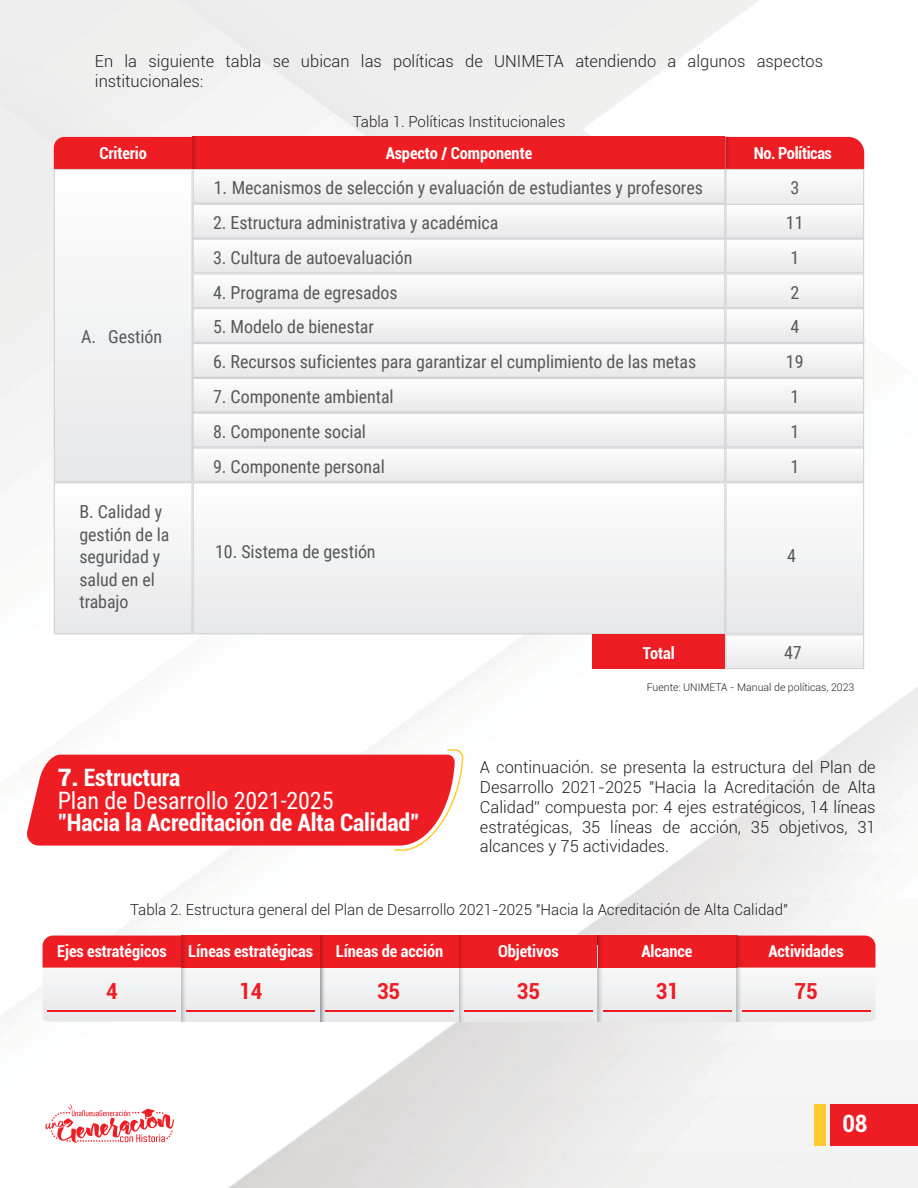
<style>
.page{position:relative;width:918px;height:1188px;background:#fff}
.page>*{position:absolute;margin:0;border:0;box-sizing:border-box;transform-origin:0 0}
.t1{font:700 condensed 24px "Roboto";letter-spacing:-.005em;color:#fff}
.t2{font:24px "Roboto Condensed";letter-spacing:-.005em;color:#fff}
.t3{font:700 condensed 22.2px "Roboto";letter-spacing:-.005em;color:#ee1d23}
.t4{font:18px/22.5px "Roboto Condensed";letter-spacing:-.005em;color:#57585a}
.t5{font:300 16.5px/19.8px "Roboto";color:#231f20;text-align:justify}
.t6{font:700 condensed 16.5px "Roboto";letter-spacing:-.005em;color:#fff}
.t7{font:700 condensed 16.5px "Roboto";letter-spacing:-.025em;color:#fff}
.t8{font:300 15.15px "Roboto";color:#231f20}
.t9{font:300 10.5px "Roboto";color:#231f20}
.s1{font-weight:900;font-stretch:normal}
</style>
<div class="page">
<img style="left:0;top:0;width:918px;height:1188px">
<div style="left:320px;top:945px;width:139px;height:77px;background:#f0f0f1"></div>
<svg style="left:43px;top:936px;width:138px;height:86px"></svg>
<hr style="left:48px;top:1010px;width:128px;height:1px;background:#ee1d23">
<div style="left:181px;top:945px;width:139px;height:77px;background:#f0f0f1"></div>
<div style="left:181px;top:936px;width:139px;height:32px;background:#ee1d23"></div>
<hr style="left:187px;top:1010px;width:128px;height:1px;background:#ee1d23">
<svg style="left:181px;top:936px;width:6px;height:86px"></svg>
<svg style="left:742px;top:936px;width:133px;height:86px"></svg>
<hr style="left:742px;top:1010px;width:128px;height:1px;background:#ee1d23">
<div style="left:320px;top:936px;width:139px;height:32px;background:#ee1d23"></div>
<hr style="left:326px;top:1010px;width:128px;height:1px;background:#ee1d23">
<div style="left:459px;top:945px;width:139px;height:77px;background:#f0f0f1"></div>
<div style="left:459px;top:936px;width:139px;height:32px;background:#ee1d23"></div>
<hr style="left:464px;top:1010px;width:128px;height:1px;background:#ee1d23">
<div style="left:598px;top:945px;width:139px;height:77px;background:#f0f0f1"></div>
<div style="left:598px;top:936px;width:139px;height:32px;background:#ee1d23"></div>
<hr style="left:603px;top:1010px;width:128px;height:1px;background:#ee1d23">
<svg style="left:737px;top:936px;width:5px;height:86px"></svg>
<svg style="left:598px;top:936px;width:5px;height:86px"></svg>
<svg style="left:459px;top:936px;width:5px;height:86px"></svg>
<svg style="left:320px;top:936px;width:6px;height:86px"></svg>
<svg style="left:54px;top:137px;width:810px;height:532px"></svg>
<div style="left:193px;top:137px;width:5px;height:32px;background:#de1b20"></div>
<svg style="left:725px;top:137px;width:6px;height:32px"></svg>
<svg style="left:26px;top:749px;width:437px;height:102px"></svg>
<svg style="left:46px;top:1104px;width:128px;height:39px"></svg>
<div style="left:830px;top:1104px;width:88px;height:41px;background:#ee1d23"></div>
<div style="left:814px;top:1104px;width:12px;height:41px;background:#fecb2f"></div>
<p class="t5" style="left:95px;top:51px;width:730px">En la siguiente tabla se ubican las políticas de UNIMETA atendiendo a algunos aspectos institucionales:</p>
<p class="t8" style="left:353px;top:111px;width:214px">Tabla 1. Políticas Institucionales</p>
<p class="t6" style="left:99px;top:141px;width:49px">Criterio</p>
<p class="t6" style="left:386px;top:141px;width:148px">Aspecto / Componente</p>
<p class="t7" style="left:754px;top:141px;width:80px">No. Políticas</p>
<p class="t4" style="left:81px;top:325px;width:82px">A. Gestión</p>
<p class="t4" style="left:79px;top:500px;width:91px">B. Calidad y gestión de la seguridad y salud en el trabajo</p>
<p class="t4" style="left:214px;top:176px;width:491px">1. Mecanismos de selección y evaluación de estudiantes y profesores</p>
<p class="t4" style="left:790px;top:176px;width:10px">3</p>
<p class="t4" style="left:213px;top:211px;width:287px">2. Estructura administrativa y académica</p>
<p class="t4" style="left:786px;top:211px;width:19px">11</p>
<p class="t4" style="left:213px;top:246px;width:201px">3. Cultura de autoevaluación</p>
<p class="t4" style="left:790px;top:246px;width:10px">1</p>
<p class="t4" style="left:213px;top:280px;width:186px">4. Programa de egresados</p>
<p class="t4" style="left:790px;top:280px;width:10px">2</p>
<p class="t4" style="left:213px;top:315px;width:162px">5. Modelo de bienestar</p>
<p class="t4" style="left:790px;top:315px;width:10px">4</p>
<p class="t4" style="left:213px;top:350px;width:485px">6. Recursos suficientes para garantizar el cumplimiento de las metas</p>
<p class="t4" style="left:786px;top:350px;width:19px">19</p>
<p class="t4" style="left:213px;top:385px;width:182px">7. Componente ambiental</p>
<p class="t4" style="left:790px;top:385px;width:10px">1</p>
<p class="t4" style="left:213px;top:420px;width:154px">8. Componente social</p>
<p class="t4" style="left:790px;top:420px;width:10px">1</p>
<p class="t4" style="left:213px;top:454px;width:173px">9. Componente personal</p>
<p class="t4" style="left:790px;top:454px;width:10px">1</p>
<p class="t4" style="left:215px;top:540px;width:162px">10. Sistema de gestión</p>
<p class="t4" style="left:787px;top:544px;width:10px">4</p>
<p class="t4" style="left:784px;top:641px;width:19px">47</p>
<p class="t6" style="left:643px;top:642px;width:33px">Total</p>
<p class="t9" style="left:647px;top:680px;width:209px">Fuente: UNIMETA - Manual de políticas, 2023</p>
<h1 class="t1" style="left:58px;top:761px;width:124px"><span class="s1">7.</span> Estructura</h1>
<h1 class="t2" style="left:58px;top:783px;width:277px">Plan de Desarrollo 2021-2025</h1>
<h1 class="t1" style="left:58px;top:806px;width:363px">"Hacia la Acreditación de Alta Calidad"</h1>
<p class="t5" style="left:480px;top:757px;width:397px">A continuación. se presenta la estructura del Plan de Desarrollo 2021-2025 "Hacia la Acreditación de Alta Calidad” compuesta por: 4 ejes estratégicos, 14 líneas estratégicas, 35 líneas de acción, 35 objetivos, 31 alcances y 75 actividades.</p>
<p class="t8" style="left:130px;top:899px;width:659px">Tabla 2. Estructura general del Plan de Desarrollo 2021-2025 "Hacia la Acreditación de Alta Calidad"</p>
<p class="t6" style="left:57px;top:940px;width:111px">Ejes estratégicos</p>
<p class="t6" style="left:188px;top:940px;width:126px">Líneas estratégicas</p>
<p class="t6" style="left:336px;top:940px;width:109px">Líneas de acción</p>
<p class="t6" style="left:498px;top:940px;width:62px">Objetivos</p>
<p class="t6" style="left:642px;top:940px;width:52px">Alcance</p>
<p class="t6" style="left:769px;top:940px;width:77px">Actividades</p>
<p class="t3" style="left:106px;top:975px;width:13px">4</p>
<p class="t3" style="left:239px;top:975px;width:25px">14</p>
<p class="t3" style="left:377px;top:975px;width:25px">35</p>
<p class="t3" style="left:517px;top:975px;width:25px">35</p>
<p class="t3" style="left:656px;top:975px;width:25px">31</p>
<p class="t3" style="left:794px;top:975px;width:25px">75</p>
<h1 class="t1" style="left:842px;top:1107px;width:27px">08</h1>
</div>
